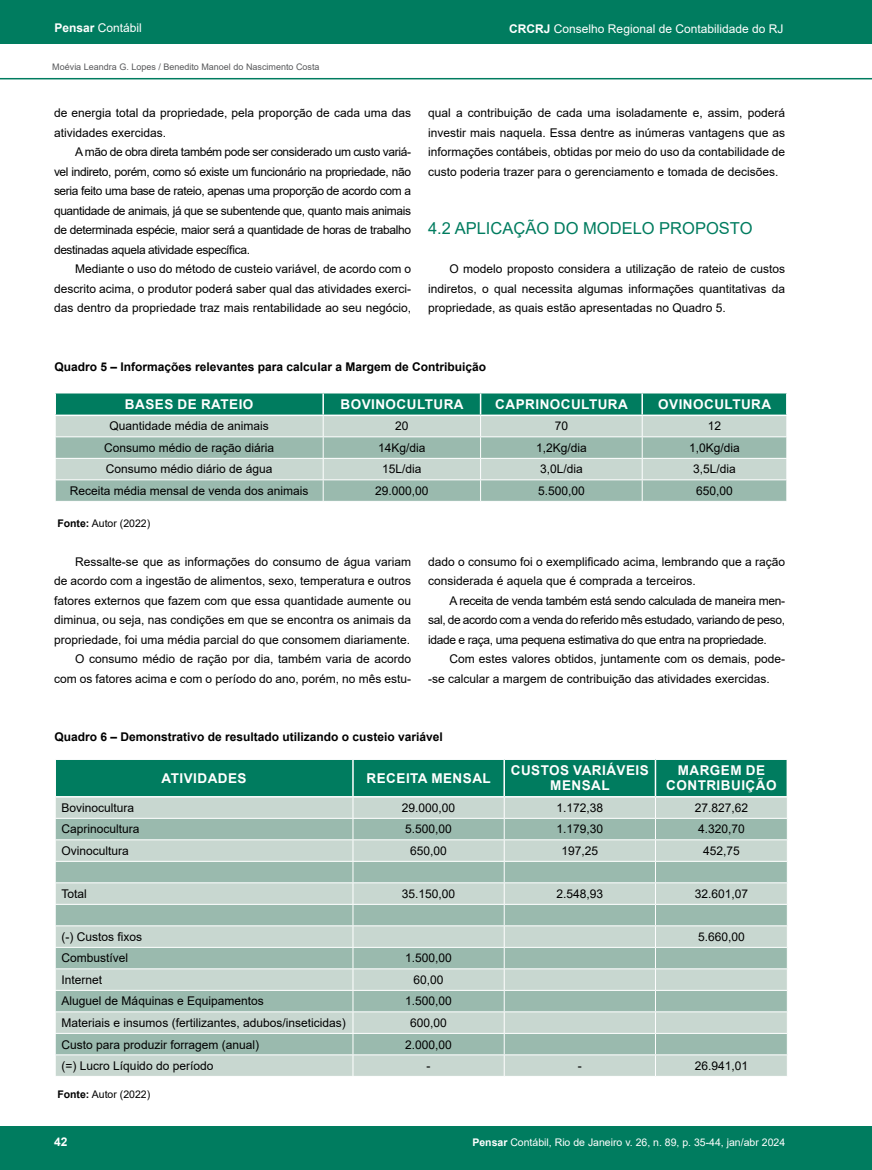
<style>
.page{position:relative;width:872px;height:1170px;background:#fff}
.page>*{position:absolute;margin:0;border:0;box-sizing:border-box;transform-origin:0 0}
.t1{font:16.5px "Arial";color:#007c5f}
.t2{font:700 13.5px/15px "Arial";letter-spacing:.035em;color:#fff;text-align:center}
.t3{font:12px/19.5px "Arial";color:#000;text-align:justify}
.t4{font:700 12px "Arial";color:#000}
.t5{font:12px "Arial";color:#fff}
.t6{font:700 12px "Arial";color:#fff}
.t7{font:10.5px "Arial";color:#fff}
.t8{font:10.5px "Arial";color:#000}
.t9{font:9px "Arial";color:#58595b}
.s1{font-weight:700}
</style>
<div class="page">
<div style="left:0;top:1126px;width:872px;height:43px;background:#007c5f"></div>
<div style="left:0;top:0;width:872px;height:43px;background:#007c5f"></div>
<hr style="left:0;top:78px;width:872px;height:1px;background:#007c5f">
<svg style="left:55px;top:393px;width:732px;height:108px;background:#92bcaf"></svg>
<svg style="left:55px;top:759px;width:733px;height:316px;background:#a2c3b8"></svg>
<p class="t5" style="left:54px;top:20px;width:89px"><span class="s1">Pensar</span> Contábil</p>
<p class="t5" style="left:509px;top:20px;width:276px"><span class="s1">CRCRJ</span> Conselho Regional de Contabilidade do RJ</p>
<p class="t9" style="left:52px;top:61px;width:269px">Moévia Leandra G. Lopes / Benedito Manoel do Nascimento Costa</p>
<p class="t3" style="left:54px;top:103px;width:358px">de energia total da propriedade, pela proporção de cada uma das atividades exercidas.</p>
<p class="t3" style="left:54px;top:142px;width:358px;text-indent:21px">A mão de obra direta também pode ser considerado um custo variá&shy;vel indireto, porém, como só existe um funcionário na propriedade, não seria feito uma base de rateio, apenas uma proporção de acordo com a quantidade de animais, já que se subentende que, quanto mais animais de determinada espécie, maior será a quantidade de horas de trabalho destinadas aquela atividade específica.</p>
<p class="t3" style="left:54px;top:259px;width:358px;text-indent:21px">Mediante o uso do método de custeio variável, de acordo com o descrito acima, o produtor poderá saber qual das atividades exerci&shy;das dentro da propriedade traz mais rentabilidade ao seu negócio,</p>
<p class="t3" style="left:428px;top:103px;width:358px">qual a contribuição de cada uma isoladamente e, assim, poderá investir mais naquela. Essa dentre as inúmeras vantagens que as informações contábeis, obtidas por meio do uso da contabilidade de custo poderia trazer para o gerenciamento e tomada de decisões.</p>
<h1 class="t1" style="left:428px;top:217px;width:326px">4.2 APLICAÇÃO DO MODELO PROPOSTO</h1>
<p class="t3" style="left:428px;top:259px;width:358px;text-indent:21px">O modelo proposto considera a utilização de rateio de custos indiretos, o qual necessita algumas informações quantitativas da propriedade, as quais estão apresentadas no Quadro 5.</p>
<p class="t4" style="left:54px;top:358px;width:433px">Quadro 5 – Informações relevantes para calcular a Margem de Contribuição</p>
<p class="t2" style="left:125px;top:397px;width:130px">BASES DE RATEIO</p>
<p class="t2" style="left:340px;top:397px;width:125px">BOVINOCULTURA</p>
<p class="t2" style="left:495px;top:397px;width:134px">CAPRINOCULTURA</p>
<p class="t2" style="left:658px;top:397px;width:114px">OVINOCULTURA</p>
<p class="t3" style="left:109px;top:416px;width:161px">Quantidade média de animais</p>
<p class="t3" style="left:395px;top:416px;width:15px">20</p>
<p class="t3" style="left:554px;top:416px;width:15px">70</p>
<p class="t3" style="left:708px;top:416px;width:15px">12</p>
<p class="t3" style="left:104px;top:438px;width:172px">Consumo médio de ração diária</p>
<p class="t3" style="left:378px;top:438px;width:49px">14Kg/dia</p>
<p class="t3" style="left:536px;top:438px;width:52px">1,2Kg/dia</p>
<p class="t3" style="left:689px;top:438px;width:52px">1,0Kg/dia</p>
<p class="t3" style="left:106px;top:459px;width:168px">Consumo médio diário de água</p>
<p class="t3" style="left:382px;top:459px;width:41px">15L/dia</p>
<p class="t3" style="left:540px;top:459px;width:44px">3,0L/dia</p>
<p class="t3" style="left:693px;top:459px;width:44px">3,5L/dia</p>
<p class="t3" style="left:70px;top:481px;width:240px">Receita média mensal de venda dos animais</p>
<p class="t3" style="left:375px;top:481px;width:55px">29.000,00</p>
<p class="t3" style="left:538px;top:481px;width:48px">5.500,00</p>
<p class="t3" style="left:696px;top:481px;width:38px">650,00</p>
<p class="t8" style="left:57px;top:516px;width:94px"><span class="s1">Fonte:</span> Autor (2022)</p>
<p class="t3" style="left:54px;top:551px;width:358px;text-align:right">Ressalte-se que as informações do consumo de água variam<br>de acordo com a ingestão de alimentos, sexo, temperatura e outros fatores externos que fazem com que essa quantidade aumente ou diminua, ou seja, nas condições em que se encontra os animais da propriedade, foi uma média parcial do que consomem diariamente.<br>O consumo médio de ração por dia, também varia de acordo com os fatores acima e com o período do ano, porém, no mês estu-</p>
<p class="t3" style="left:428px;top:551px;width:358px">dado o consumo foi o exemplificado acima, lembrando que a ração considerada é aquela que é comprada a terceiros.</p>
<p class="t3" style="left:428px;top:590px;width:358px;text-indent:21px">A receita de venda também está sendo calculada de maneira men&shy;sal, de acordo com a venda do referido mês estudado, variando de peso, idade e raça, uma pequena estimativa do que entra na propriedade.</p>
<p class="t3" style="left:428px;top:649px;width:358px;text-indent:21px">Com estes valores obtidos, juntamente com os demais, pode--se calcular a margem de contribuição das atividades exercidas.</p>
<p class="t4" style="left:54px;top:728px;width:390px">Quadro 6 – Demonstrativo de resultado utilizando o custeio variável</p>
<p class="t2" style="left:162px;top:770px;width:87px">ATIVIDADES</p>
<p class="t2" style="left:366px;top:770px;width:126px">RECEITA MENSAL</p>
<p class="t2" style="left:511px;top:763px;width:139px">CUSTOS VARIÁVEIS<br>MENSAL</p>
<p class="t2" style="left:666px;top:763px;width:112px">MARGEM DE<br>CONTRIBUIÇÃO</p>
<p class="t3" style="left:62px;top:797px;width:74px">Bovinocultura</p>
<p class="t3" style="left:402px;top:797px;width:55px">29.000,00</p>
<p class="t3" style="left:556px;top:797px;width:48px">1.172,38</p>
<p class="t3" style="left:694px;top:797px;width:55px">27.827,62</p>
<p class="t3" style="left:62px;top:819px;width:80px">Caprinocultura</p>
<p class="t3" style="left:405px;top:819px;width:48px">5.500,00</p>
<p class="t3" style="left:556px;top:819px;width:48px">1.179,30</p>
<p class="t3" style="left:698px;top:819px;width:48px">4.320,70</p>
<p class="t3" style="left:62px;top:840px;width:69px">Ovinocultura</p>
<p class="t3" style="left:410px;top:840px;width:38px">650,00</p>
<p class="t3" style="left:561px;top:840px;width:38px">197,25</p>
<p class="t3" style="left:703px;top:840px;width:38px">452,75</p>
<p class="t3" style="left:62px;top:883px;width:27px">Total</p>
<p class="t3" style="left:402px;top:883px;width:55px">35.150,00</p>
<p class="t3" style="left:556px;top:883px;width:48px">2.548,93</p>
<p class="t3" style="left:694px;top:883px;width:55px">32.601,07</p>
<p class="t3" style="left:62px;top:926px;width:82px">(-) Custos fixos</p>
<p class="t3" style="left:698px;top:926px;width:48px">5.660,00</p>
<p class="t3" style="left:62px;top:948px;width:68px">Combustível</p>
<p class="t3" style="left:405px;top:948px;width:48px">1.500,00</p>
<p class="t3" style="left:62px;top:969px;width:42px">Internet</p>
<p class="t3" style="left:413px;top:969px;width:32px">60,00</p>
<p class="t3" style="left:62px;top:991px;width:204px">Aluguel de Máquinas e Equipamentos</p>
<p class="t3" style="left:405px;top:991px;width:48px">1.500,00</p>
<p class="t3" style="left:62px;top:1012px;width:286px">Materiais e insumos (fertilizantes, adubos/inseticidas)</p>
<p class="t3" style="left:410px;top:1012px;width:38px">600,00</p>
<p class="t3" style="left:62px;top:1034px;width:199px">Custo para produzir forragem (anual)</p>
<p class="t3" style="left:405px;top:1034px;width:48px">2.000,00</p>
<p class="t3" style="left:62px;top:1055px;width:153px">(=) Lucro Líquido do período</p>
<p class="t3" style="left:426px;top:1055px;width:5px">-</p>
<p class="t3" style="left:578px;top:1055px;width:5px">-</p>
<p class="t3" style="left:694px;top:1055px;width:55px">26.941,01</p>
<p class="t8" style="left:57px;top:1086px;width:94px"><span class="s1">Fonte:</span> Autor (2022)</p>
<p class="t6" style="left:54px;top:1133px;width:15px">42</p>
<p class="t7" style="left:472px;top:1135px;width:314px"><span class="s1">Pensar</span> Contábil, Rio de Janeiro v. 26, n. 89, p. 35-44, jan/abr 2024</p>
</div>
